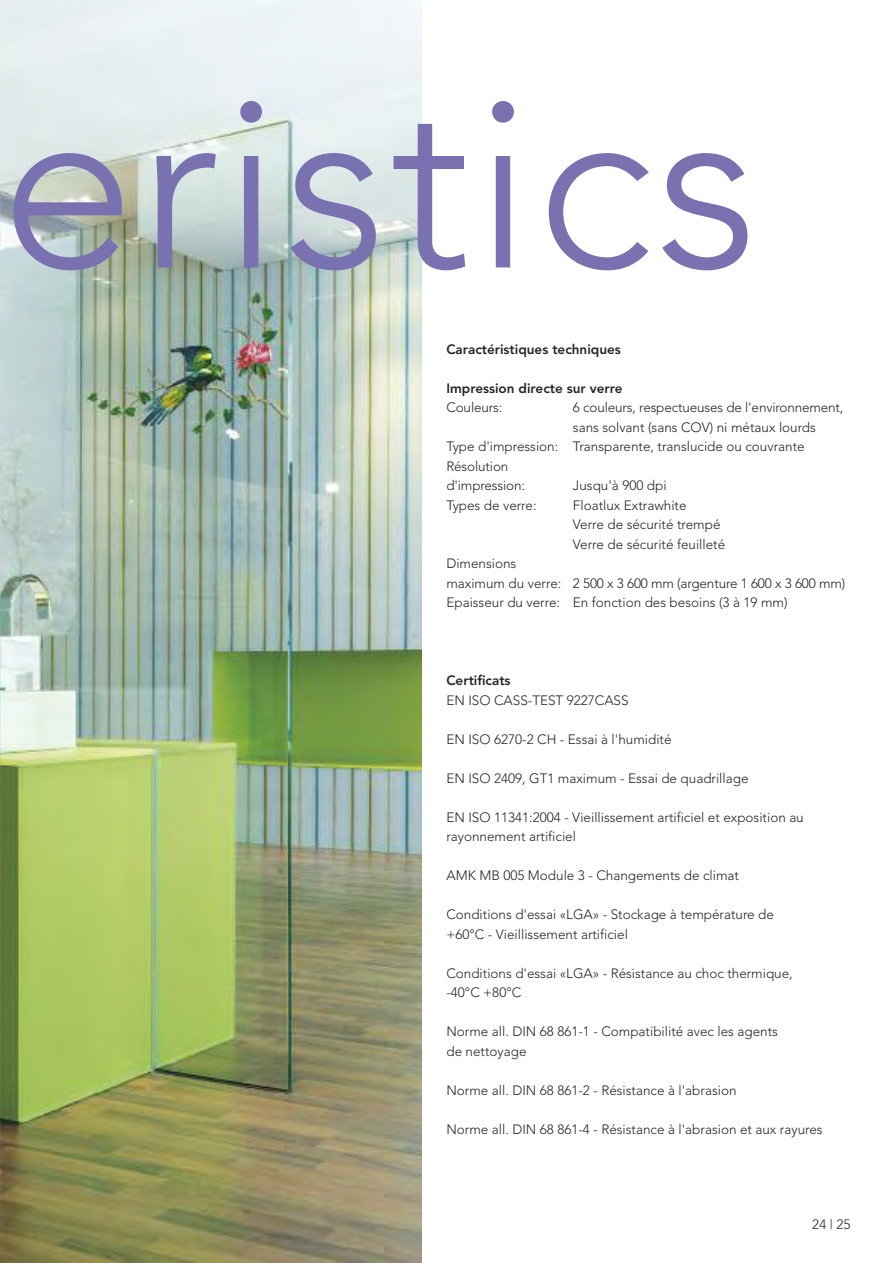
<style>
.page{position:relative;width:893px;height:1263px;background:#fff}
.page>*{position:absolute;margin:0;border:0;box-sizing:border-box;transform-origin:0 0}
.t1{font:300 241.2px "Avenir";letter-spacing:.015em;color:#7a71b1}
.t2{font:300 13.5px/19.5px "Avenir";color:#272627}
.t3{font:800 13.5px "Avenir";color:#272627}
</style>
<div class="page">
<img style="left:0;top:0;width:421px;height:1263px">
<h1 class="t1" style="left:1px;top:85px;width:759px">eristics</h1>
<p class="t3" style="left:446px;top:344px;width:176px">Caractéristiques techniques</p>
<p class="t3" style="left:446px;top:383px;width:178px">Impression directe sur verre</p>
<p class="t2" style="left:446px;top:399px;width:57px">Couleurs:</p>
<p class="t2" style="left:573px;top:399px;width:272px">6 couleurs, respectueuses de l'environnement,</p>
<p class="t2" style="left:573px;top:418px;width:244px">sans solvant (sans COV) ni métaux lourds</p>
<p class="t2" style="left:446px;top:438px;width:360px">Type d'impression: Transparente, translucide ou couvrante</p>
<p class="t2" style="left:446px;top:457px;width:63px">Résolution</p>
<p class="t2" style="left:446px;top:477px;width:80px">d'impression:</p>
<p class="t2" style="left:573px;top:477px;width:95px">Jusqu'à 900 dpi</p>
<p class="t2" style="left:446px;top:496px;width:92px">Types de verre:</p>
<p class="t2" style="left:573px;top:496px;width:154px">Floatlux Extrawhite<br>Verre de sécurité trempé<br>Verre de sécurité feuilleté</p>
<p class="t2" style="left:446px;top:555px;width:400px">Dimensions<br>maximum du verre: 2 500 x 3 600 mm (argenture 1 600 x 3 600 mm)<br>Epaisseur du verre: En fonction des besoins (3 à 19 mm)</p>
<p class="t3" style="left:446px;top:675px;width:66px">Certificats</p>
<p class="t2" style="left:446px;top:691px;width:184px">EN ISO CASS-TEST 9227CASS</p>
<p class="t2" style="left:446px;top:730px;width:227px">EN ISO 6270-2 CH - Essai à l'humidité</p>
<p class="t2" style="left:446px;top:769px;width:304px">EN ISO 2409, GT1 maximum - Essai de quadrillage</p>
<p class="t2" style="left:446px;top:808px;width:359px">EN ISO 11341:2004 - Vieillissement artificiel et exposition au rayonnement artificiel</p>
<p class="t2" style="left:446px;top:867px;width:294px">AMK MB 005 Module 3 - Changements de climat</p>
<p class="t2" style="left:446px;top:906px;width:329px">Conditions d'essai «LGA» - Stockage à température de +60°C - Vieillissement artificiel</p>
<p class="t2" style="left:446px;top:964px;width:348px">Conditions d'essai «LGA» - Résistance au choc thermique, -40°C +80°C</p>
<p class="t2" style="left:446px;top:1023px;width:333px">Norme all. DIN 68 861-1 - Compatibilité avec les agents de nettoyage</p>
<p class="t2" style="left:446px;top:1081px;width:292px">Norme all. DIN 68 861-2 - Résistance à l'abrasion</p>
<p class="t2" style="left:446px;top:1120px;width:378px">Norme all. DIN 68 861-4 - Résistance à l'abrasion et aux rayures</p>
<p class="t2" style="left:812px;top:1215px;width:40px">24 | 25</p>
</div>
